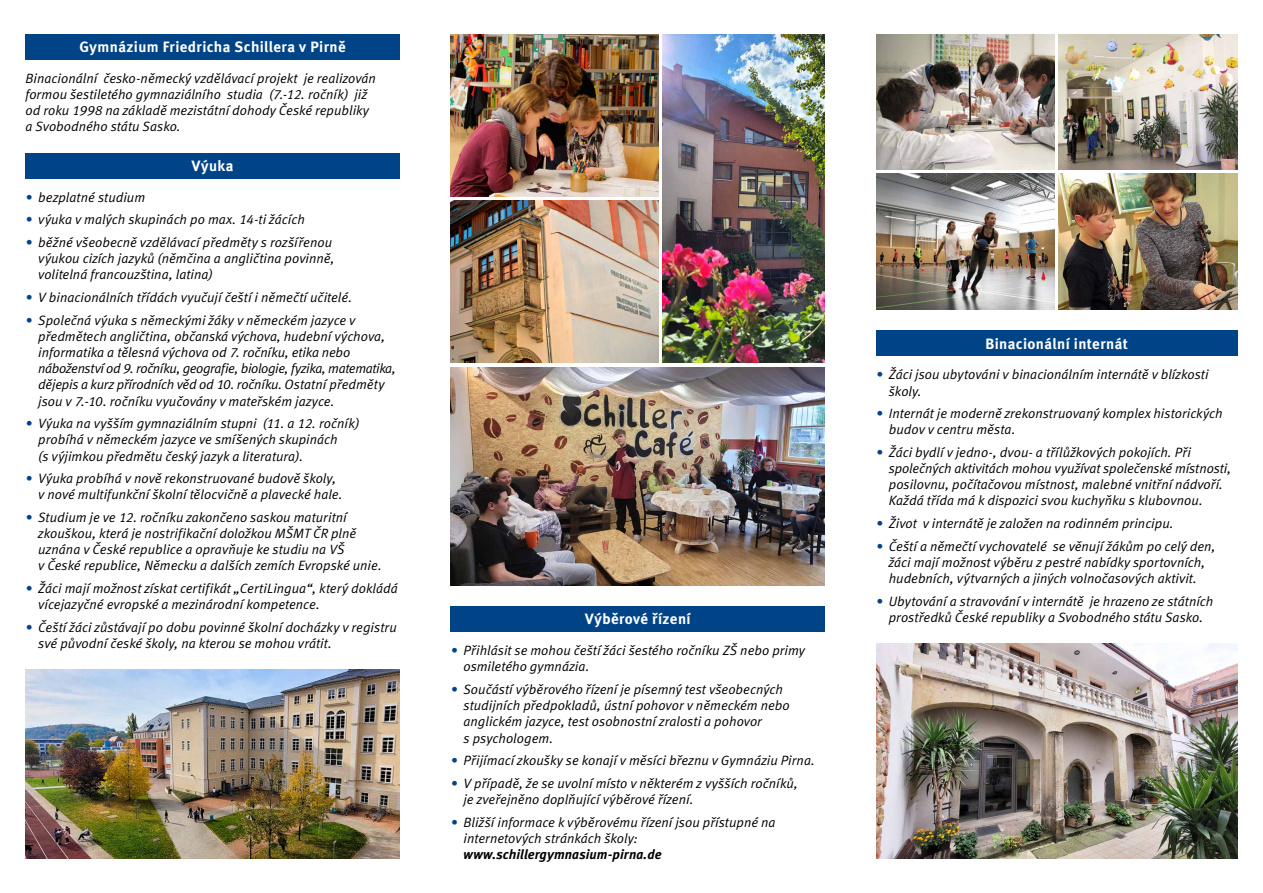
<style>
.page{position:relative;width:1263px;height:893px;background:#fff}
.page>*{position:absolute;margin:0;border:0;box-sizing:border-box;transform-origin:0 0}
.t1{font:15px "Meta Bold CELF";letter-spacing:.025em;color:#fff}
.t2{font:italic 13.5px/16.2px "Meta Normal CELF";letter-spacing:.005em;color:#000}
.t3{font:italic 13.5px "Meta Bold CELF";letter-spacing:.005em;color:#000}
.s1{color:#048}
</style>
<div class="page">
<div style="left:26px;top:34px;width:374px;height:26px;background:#048"></div>
<img style="left:876px;top:34px;width:178px;height:136px">
<img style="left:26px;top:669px;width:374px;height:190px">
<img style="left:451px;top:368px;width:374px;height:217px">
<img style="left:451px;top:201px;width:207px;height:162px">
<div style="left:876px;top:331px;width:361px;height:25px;background:#048"></div>
<div style="left:26px;top:153px;width:374px;height:26px;background:#048"></div>
<img style="left:876px;top:643px;width:361px;height:216px">
<div style="left:451px;top:606px;width:374px;height:26px;background:#048"></div>
<img style="left:1059px;top:174px;width:178px;height:135px">
<img style="left:876px;top:174px;width:178px;height:135px">
<img style="left:1059px;top:34px;width:178px;height:136px">
<img style="left:451px;top:34px;width:207px;height:162px">
<img style="left:662px;top:34px;width:163px;height:329px">
<p class="t1" style="left:79px;top:37px;width:268px">Gymnázium Friedricha Schillera v Pirně</p>
<p class="t2" style="left:26px;top:70px;width:352px">Binacionální česko-německý vzdělávací projekt je realizován formou šestiletého gymnaziálního studia (7.-12. ročník) již od roku 1998 na základě mezistátní dohody České republiky a Svobodného státu Sasko.</p>
<p class="t1" style="left:192px;top:156px;width:43px">Výuka</p>
<p class="t2" style="left:26px;top:189px;width:121px"><span class="s1">•</span> bezplatné studium</p>
<p class="t2" style="left:26px;top:212px;width:281px"><span class="s1">•</span> výuka v malých skupinách po max. 14-ti žácích</p>
<p class="t2" style="left:38px;top:234px;width:298px;text-indent:-13px"><span class="s1">•</span> běžné všeobecně vzdělávací předměty s rozšířenou výukou cizích jazyků (němčina a angličtina povinně, volitelná francouzština, latina)</p>
<p class="t2" style="left:26px;top:289px;width:328px"><span class="s1">•</span> V binacionálních třídách vyučují čeští i němečtí učitelé.</p>
<p class="t2" style="left:38px;top:312px;width:359px;text-indent:-13px"><span class="s1">•</span> Společná výuka s německými žáky v německém jazyce v předmětech angličtina, občanská výchova, hudební výchova, informatika a tělesná výchova od 7. ročníku, etika nebo náboženství od 9. ročníku, geografie, biologie, fyzika, matematika, dějepis a kurz přírodních věd od 10. ročníku. Ostatní předměty jsou v 7.-10. ročníku vyučovány v mateřském jazyce.</p>
<p class="t2" style="left:38px;top:415px;width:323px;text-indent:-13px"><span class="s1">•</span> Výuka na vyšším gymnaziálním stupni (11. a 12. ročník) probíhá v německém jazyce ve smíšených skupinách<br>(s výjimkou předmětu český jazyk a literatura).</p>
<p class="t2" style="left:38px;top:470px;width:306px;text-indent:-13px"><span class="s1">•</span> Výuka probíhá v nově rekonstruované budově školy, v nové multifunkční školní tělocvičně a plavecké hale.</p>
<p class="t2" style="left:38px;top:509px;width:345px;text-indent:-13px"><span class="s1">•</span> Studium je ve 12. ročníku zakončeno saskou maturitní zkouškou, která je nostrifikační doložkou MŠMT ČR plně uznána v České republice a opravňuje ke studiu na VŠ<br>v České republice, Německu a dalších zemích Evropské unie.</p>
<p class="t2" style="left:38px;top:580px;width:361px;text-indent:-13px"><span class="s1">•</span> Žáci mají možnost získat certifikát „CertiLingua“, který dokládá vícejazyčné evropské a mezinárodní kompetence.</p>
<p class="t2" style="left:38px;top:619px;width:360px;text-indent:-13px"><span class="s1">•</span> Čeští žáci zůstávají po dobu povinné školní docházky v registru své původní české školy, na kterou se mohou vrátit.</p>
<p class="t1" style="left:985px;top:334px;width:144px">Binacionální internát</p>
<p class="t2" style="left:889px;top:367px;width:321px;text-indent:-13px"><span class="s1">•</span> Žáci jsou ubytováni v binacionálním internátě v blízkosti školy.</p>
<p class="t2" style="left:889px;top:405px;width:335px;text-indent:-13px"><span class="s1">•</span> Internát je moderně zrekonstruovaný komplex historických budov v centru města.</p>
<p class="t2" style="left:889px;top:444px;width:344px;text-indent:-13px"><span class="s1">•</span> Žáci bydlí v jedno-, dvou- a třílůžkových pokojích. Při společných aktivitách mohou využívat společenské místnosti, posilovnu, počítačovou místnost, malebné vnitřní nádvoří.<br>Každá třída má k dispozici svou kuchyňku s klubovnou.</p>
<p class="t2" style="left:876px;top:515px;width:299px"><span class="s1">•</span> Život v internátě je založen na rodinném principu.</p>
<p class="t2" style="left:876px;top:538px;width:341px;text-align:center"><span class="s1">•</span> Čeští a němečtí vychovatelé se věnují žákům po celý den, žáci mají možnost výběru z pestré nabídky sportovních, hudebních, výtvarných a jiných volnočasových aktivit.</p>
<p class="t2" style="left:876px;top:593px;width:339px"><span class="s1">•</span> Ubytování a stravování v internátě je hrazeno ze státních</p>
<p class="t1" style="left:585px;top:610px;width:107px">Výběrové řízení</p>
<p class="t2" style="left:889px;top:609px;width:316px">prostředků České republiky a Svobodného státu Sasko.</p>
<p class="t2" style="left:463px;top:643px;width:343px;text-indent:-13px"><span class="s1">•</span> Přihlásit se mohou čeští žáci šestého ročníku ZŠ nebo primy osmiletého gymnázia.</p>
<p class="t2" style="left:463px;top:681px;width:328px;text-indent:-13px"><span class="s1">•</span> Součástí výběrového řízení je písemný test všeobecných studijních předpokladů, ústní pohovor v německém nebo anglickém jazyce, test osobnostní zralosti a pohovor<br>s psychologem.</p>
<p class="t2" style="left:451px;top:753px;width:366px"><span class="s1">•</span> Přijímací zkoušky se konají v měsíci březnu v Gymnáziu Pirna.</p>
<p class="t2" style="left:463px;top:775px;width:336px;text-indent:-13px"><span class="s1">•</span> V případě, že se uvolní místo v některém z vyšších ročníků, je zveřejněno doplňující výběrové řízení.</p>
<p class="t2" style="left:463px;top:814px;width:314px;text-indent:-13px"><span class="s1">•</span> Bližší informace k výběrovému řízení jsou přístupné na internetových stránkách školy:</p>
<p class="t3" style="left:463px;top:846px;width:199px">www.schillergymnasium-pirna.de</p>
</div>
